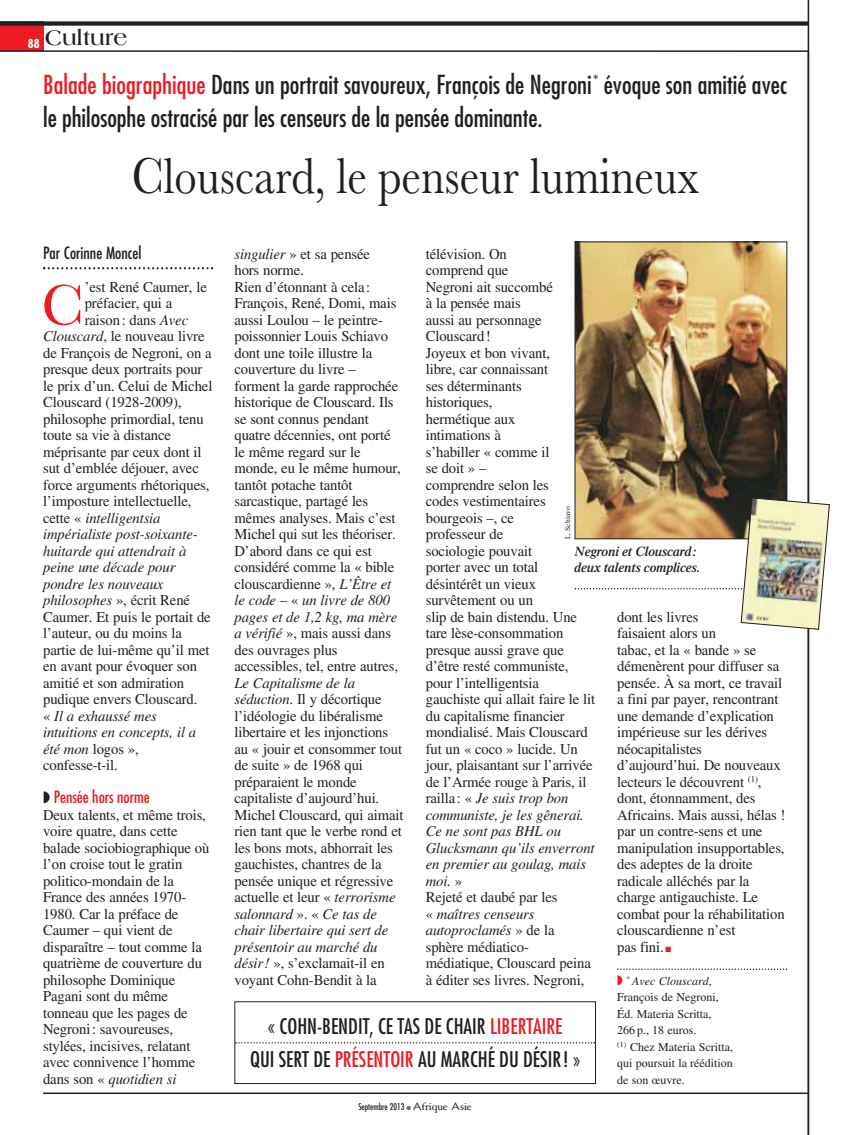
<style>
.page{position:relative;width:851px;height:1135px;background:#fff}
.page>*{position:absolute;margin:0;border:0;box-sizing:border-box;transform-origin:0 0}
.t1{font:59.55px "Baskerville";color:#ed1c24}
.t2{font:52.5px "Baskerville";color:#231f20;scale:.85 1}
.t3{font:condensed 25.5px/33px "Futura";color:#231f20}
.t4{font:700 22.5px "Americana";color:#231f20}
.t5{font:condensed 21px/33px "Futura";color:#231f20;text-align:center}
.t6{font:condensed 16.5px "Futura";color:#231f20}
.t7{font:condensed 16.5px "Futura";color:#ed1c24}
.t8{font:15px/16.5px "Times";letter-spacing:-.01em;color:#231f20}
.t9{font:italic 15px "Times";letter-spacing:-.01em;color:#231f20}
.t10{font:italic 600 13.5px/16.5px "Times";letter-spacing:-.015em;color:#231f20}
.t11{font:12px/16.5px "Times";color:#231f20}
.t12{font:condensed 9px "Futura";color:#231f20}
.t13{font:7.5px "Times";color:#231f20}
.s1{color:#ed1c24}
.s2{font-style:italic}
.s3{font-style:normal}
.s4{color:#231f20}
.s5{color:#6d6e70}
.s6{font-family:"Lithos";font-stretch:normal;font-size:10.5px}
.s7{font-family:"Hoefler Text";font-stretch:normal;font-size:10.5px}
</style>
<div class="page">
<div style="left:0;top:21px;width:43px;height:30px;background:#ed1c24"></div>
<hr style="left:43px;top:1092px;width:765px;height:2px;background:#231f20">
<div style="left:234px;top:1001px;width:362px;height:83px;border:1px solid #231f20"></div>
<svg style="left:235px;top:1042px;width:360px;height:1px"></svg>
<div style="left:0;top:21px;width:809px;height:5px;background:#231f20"></div>
<svg style="left:43px;top:267px;width:170px;height:2px"></svg>
<svg style="left:617px;top:968px;width:170px;height:2px"></svg>
<hr style="left:0;top:50px;width:809px;height:2px;background:#231f20">
<img style="left:577px;top:243px;width:208px;height:254px">
<div style="left:575px;top:241px;width:212px;height:298px;border:1px solid #231f20"></div>
<hr style="left:808px;top:0;width:1px;height:1135px;background:#231f20">
<img style="left:575px;top:497px;width:255px;height:133px">
<h3 class="t4" style="left:28px;top:28px;width:101px"><sub>88</sub> Culture</h3>
<h3 class="t3" style="left:43px;top:70px;width:746px"><span class="s1">Balade biographique</span> Dans un portrait savoureux, François de Negroni<sup>*</sup> évoque son amitié avec le philosophe ostracisé par les censeurs de la pensée dominante.</h3>
<h2 class="t2" style="left:132px;top:157px;width:669px">Clouscard, le penseur lumineux</h2>
<p class="t6" style="left:43px;top:245px;width:100px">Par Corinne Moncel</p>
<h1 class="t1" style="left:41px;top:285px;width:44px">C</h1>
<p class="t8" style="left:85px;top:280px;width:124px">’est René Caumer, le</p>
<p class="t8" style="left:85px;top:296px;width:89px">préfacier, qui a</p>
<p class="t8" style="left:85px;top:313px;width:105px">raison: dans <span class="s2">Avec</span></p>
<p class="t8" style="left:43px;top:329px;width:163px"><span class="s2">Clouscard</span>, le nouveau livre</p>
<p class="t8" style="left:43px;top:346px;width:170px">de François de Negroni, on a</p>
<p class="t8" style="left:43px;top:362px;width:161px">presque deux portraits pour</p>
<p class="t8" style="left:43px;top:379px;width:171px">le prix d’un. Celui de Michel</p>
<p class="t8" style="left:43px;top:395px;width:140px">Clouscard (1928-2009),</p>
<p class="t8" style="left:43px;top:412px;width:162px">philosophe primordial, tenu</p>
<p class="t8" style="left:43px;top:428px;width:129px">toute sa vie à distance</p>
<p class="t8" style="left:43px;top:445px;width:160px">méprisante par ceux dont il</p>
<p class="t8" style="left:43px;top:461px;width:157px">sut d’emblée déjouer, avec</p>
<p class="t8" style="left:43px;top:478px;width:168px">force arguments rhétoriques,</p>
<p class="t8" style="left:43px;top:494px;width:150px">l’imposture intellectuelle,</p>
<p class="t9" style="left:43px;top:511px;width:119px"><span class="s3">cette «</span> intelligentsia</p>
<p class="t9" style="left:43px;top:527px;width:156px">impérialiste post-soixante-</p>
<p class="t9" style="left:43px;top:544px;width:145px">huitarde qui attendrait à</p>
<p class="t9" style="left:43px;top:560px;width:134px">peine une décade pour</p>
<p class="t9" style="left:43px;top:577px;width:122px">pondre les nouveaux</p>
<p class="t9" style="left:43px;top:593px;width:148px">philosophes <span class="s3">», écrit René</span></p>
<p class="t8" style="left:43px;top:610px;width:169px">Caumer. Et puis le portait de</p>
<p class="t8" style="left:43px;top:626px;width:140px">l’auteur, ou du moins la</p>
<p class="t8" style="left:43px;top:643px;width:168px">partie de lui-même qu’il met</p>
<p class="t8" style="left:43px;top:659px;width:155px">en avant pour évoquer son</p>
<p class="t8" style="left:43px;top:676px;width:142px">amitié et son admiration</p>
<p class="t8" style="left:43px;top:692px;width:156px">pudique envers Clouscard.</p>
<p class="t9" style="left:43px;top:709px;width:115px"><span class="s3">«</span> Il a exhaussé mes</p>
<p class="t9" style="left:43px;top:725px;width:155px">intuitions en concepts, il a</p>
<p class="t8" style="left:43px;top:742px;width:97px"><span class="s2">été mon</span> logos »,</p>
<p class="t8" style="left:43px;top:758px;width:76px">confesse-t-il.</p>
<p class="t7" style="left:43px;top:789px;width:108px"><span class="s4">◗</span> Pensée hors norme</p>
<p class="t8" style="left:43px;top:808px;width:168px">Deux talents, et même trois, voire quatre, dans cette balade sociobiographique où l’on croise tout le gratin politico-mondain de la<br>France des années 1970-<br>1980. Car la préface de<br>Caumer – qui vient de disparaître – tout comme la quatrième de couverture du philosophe Dominique<br>Pagani sont du même tonneau que les pages de<br>Negroni: savoureuses, stylées, incisives, relatant avec connivence l’homme dans son « <span class="s2">quotidien si</span></p>
<p class="t8" style="left:426px;top:247px;width:171px">télévision. On<br>comprend que<br>Negroni ait succombé<br>à la pensée mais<br>aussi au personnage<br>Clouscard!<br>Joyeux et bon vivant,<br>libre, car connaissant<br>ses déterminants<br>historiques,<br>hermétique aux<br>intimations à<br>s’habiller « comme il<br>se doit » –<br>comprendre selon les<br>codes vestimentaires bourgeois –, ce<br>professeur de<br>sociologie pouvait<br>porter avec un total désintérêt un vieux survêtement ou un<br>slip de bain distendu. Une tare lèse-consommation presque aussi grave que d’être resté communiste, pour l’intelligentsia gauchiste qui allait faire le lit du capitalisme financier mondialisé. Mais Clouscard fut un « coco » lucide. Un jour, plaisantant sur l’arrivée de l’Armée rouge à Paris, il railla: « <span class="s2">Je suis trop bon communiste, je les gênerai.<br>Ce ne sont pas BHL ou<br>Glucksmann qu’ils enverront en premier au goulag, mais moi.</span> »<br>Rejeté et daubé par les<br>« <span class="s2">maîtres censeurs autoproclamés</span> » de la sphère médiatico&shy;médiatique, Clouscard peina à éditer ses livres. Negroni,</p>
<p class="t8" style="left:234px;top:247px;width:168px"><span class="s2">singulier</span> » et sa pensée<br>hors norme.<br>Rien d’étonnant à cela:<br>François, René, Domi, mais aussi Loulou – le peintre&shy;poissonnier Louis Schiavo dont une toile illustre la couverture du livre – forment la garde rapprochée historique de Clouscard. Ils se sont connus pendant quatre décennies, ont porté le même regard sur le monde, eu le même humour, tantôt potache tantôt sarcastique, partagé les mêmes analyses. Mais c’est<br>Michel qui sut les théoriser.<br>D’abord dans ce qui est considéré comme la « bible clouscardienne », <span class="s2">L’Être et le code</span> – « <span class="s2">un livre de 800 pages et de 1,2 kg, ma mère a vérifié</span> », mais aussi dans des ouvrages plus accessibles, tel, entre autres,</p>
<p class="t8" style="left:234px;top:676px;width:170px"><span class="s2">Le Capitalisme de la séduction</span>. Il y décortique l’idéologie du libéralisme libertaire et les injonctions au « jouir et consommer tout de suite » de 1968 qui préparaient le monde capitaliste d’aujourd’hui.<br>Michel Clouscard, qui aimait rien tant que le verbe rond et les bons mots, abhorrait les gauchistes, chantres de la pensée unique et régressive actuelle et leur « <span class="s2">terrorisme salonnard</span> ». « <span class="s2">Ce tas de chair libertaire qui sert de présentoir au marché du désir!</span> », s’exclamait-il en voyant Cohn-Bendit à la</p>
<p class="t13" style="left:565px;top:539px;width:34px;rotate:-90deg">L. Schiavo</p>
<p class="t10" style="left:575px;top:544px;width:127px">Negroni et Clouscard: deux talents complices.</p>
<p class="t8" style="left:617px;top:610px;width:170px">dont les livres<br>faisaient alors un<br>tabac, et la « bande » se démenèrent pour diffuser sa pensée. À sa mort, ce travail a fini par payer, rencontrant une demande d’explication impérieuse sur les dérives néocapitalistes d’aujourd’hui. De nouveaux lecteurs le découvrent <sup>(1)</sup>, dont, étonnamment, des<br>Africains. Mais aussi, hélas ! par un contre-sens et une manipulation insupportables, des adeptes de la droite radicale alléchés par la charge antigauchiste. Le combat pour la réhabilitation clouscardienne n’est<br>pas fini. <span class="s1">■</span></p>
<p class="t11" style="left:617px;top:973px;width:117px"><span class="s1">◗</span> <sup>*</sup> <span class="s2">Avec Clouscard</span>,<br>François de Negroni,<br>Éd. Materia Scritta,<br>266 p., 18 euros.<br><sup>(1)</sup> Chez Materia Scritta, qui poursuit la réédition de son œuvre.</p>
<h3 class="t5" style="left:250px;top:1011px;width:332px">« COHN-BENDIT, CE TAS DE CHAIR <span class="s1">LIBERTAIRE<br></span>QUI SERT DE <span class="s1">PRÉSENTOIR</span> AU MARCHÉ DU DÉSIR! »</h3>
<p class="t12" style="left:358px;top:1102px;width:115px">Septembre 2013 <span class="s5">●</span> <span class="s6">A</span><span class="s7">frique</span> <span class="s6">A</span><span class="s7">sie</span></p>
</div>
